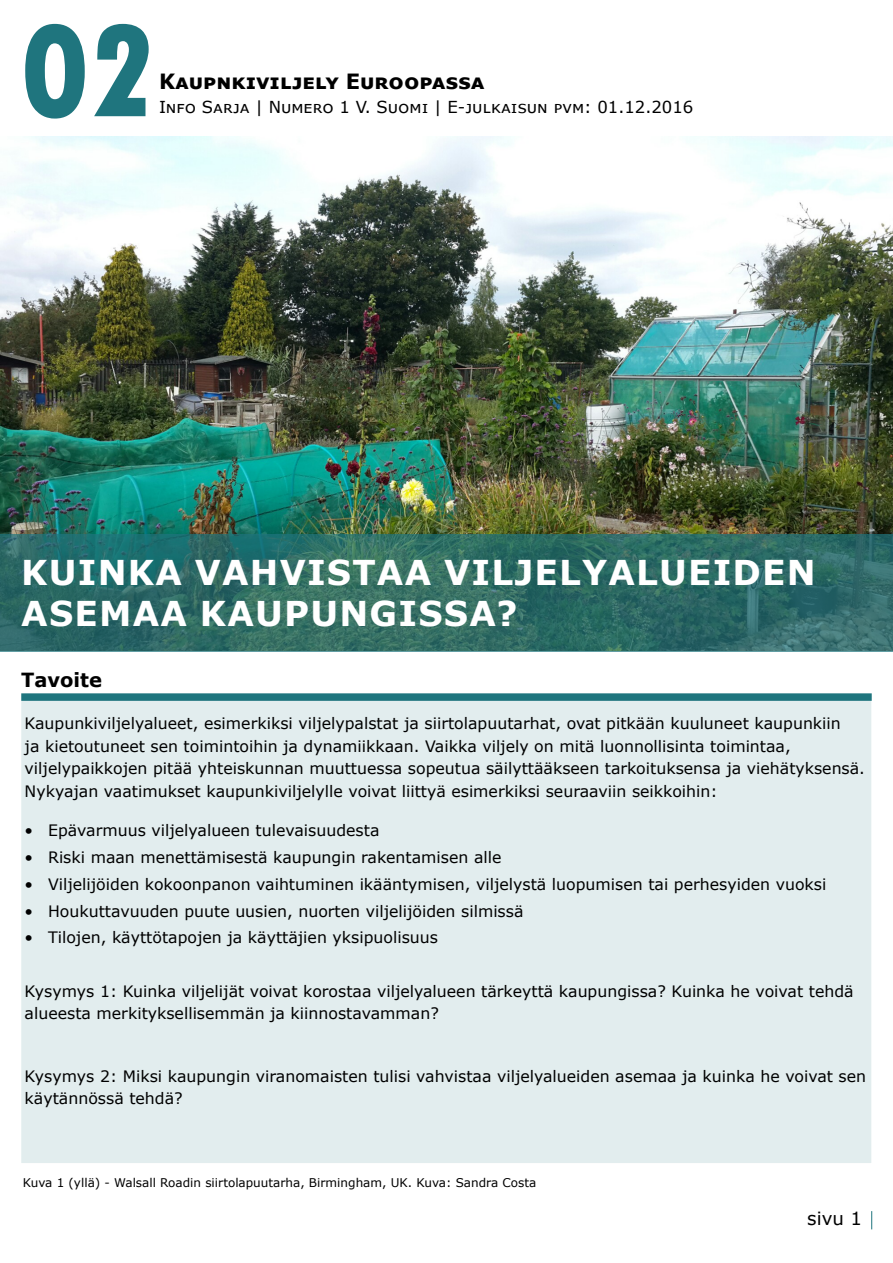
<style>
.page{position:relative;width:893px;height:1263px;background:#fff}
.page>*{position:absolute;margin:0;border:0;box-sizing:border-box;transform-origin:0 0}
.t1{font:800 condensed 138px "Tw Cen";color:#1f757e}
.t2{font:700 34.2px/41.1px "Verdana";letter-spacing:.035em;color:#fff}
.t3{font:700 21px "Verdana";color:#000}
.t4{font:700 19.5px "Verdana";color:#000}
.t5{font:18.15px "Verdana";color:#000}
.t6{font:16.5px "Verdana";color:#000}
.t7{font:15.75px/22.5px "Verdana";color:#000}
.t8{font:12px "Verdana";color:#000}
</style>
<div class="page">
<div style="left:21px;top:693px;width:851px;height:8px;background:#1f757e"></div>
<svg style="left:871px;top:1211px;width:1px;height:18px"></svg>
<img style="left:0;top:137px;width:893px;height:397px">
<svg style="left:0;top:534px;width:893px;height:117px;background:#2f6b66"></svg>
<div style="left:21px;top:701px;width:850px;height:462px;background:#e2edee"></div>
<h1 class="t1" style="left:21px;top:-10px;width:137px">02</h1>
<h3 class="t3" style="left:159px;top:66px;width:327px">Kaupnkiviljely Euroopassa</h3>
<p class="t6" style="left:159px;top:96px;width:536px">Info Sarja | Numero 1 .V Suomi | E-julkaisun pvm: 01.12.2016</p>
<h2 class="t2" style="left:21px;top:551px;width:796px">KUINKA VAHVISTAA VILJELYALUEIDEN<br>ASEMAA KAUPUNGISSA?</h2>
<p class="t4" style="left:21px;top:666px;width:82px">Tavoite</p>
<p class="t7" style="left:25px;top:712px;width:842px">Kaupunkiviljelyalueet, esimerkiksi viljelypalstat ja siirtolapuutarhat, ovat pitkään kuuluneet kaupunkiin<br>ja kietoutuneet sen toimintoihin ja dynamiikkaan. Vaikka viljely on mitä luonnollisinta toimintaa, viljelypaikkojen pitää yhteiskunnan muuttuessa sopeutua säilyttääkseen tarkoituksensa ja viehätyksensä.<br>Nykyajan vaatimukset kaupunkiviljelylle voivat liittyä esimerkiksi seuraaviin seikkoihin:</p>
<p class="t7" style="left:48px;top:819px;width:333px">Epävarmuus viljelyalueen tulevaisuudesta</p>
<p class="t7" style="left:25px;top:819px;width:10px">•</p>
<p class="t7" style="left:25px;top:846px;width:10px">•</p>
<p class="t7" style="left:48px;top:846px;width:455px">Riski maan menettämisestä kaupungin rakentamisen alle</p>
<p class="t7" style="left:25px;top:873px;width:10px">•</p>
<p class="t7" style="left:48px;top:873px;width:780px">Viljelijöiden kokoonpanon vaihtuminen ikääntymisen, viljelystä luopumisen tai perhesyiden vuoksi</p>
<p class="t7" style="left:25px;top:899px;width:10px">•</p>
<p class="t7" style="left:48px;top:899px;width:477px">Houkuttavuuden puute uusien, nuorten viljelijöiden silmissä</p>
<p class="t7" style="left:25px;top:926px;width:10px">•</p>
<p class="t7" style="left:48px;top:926px;width:391px">Tilojen, käyttötapojen ja käyttäjien yksipuolisuus</p>
<p class="t7" style="left:25px;top:980px;width:830px">Kysymys 1: Kuinka viljelijät voivat korostaa viljelyalueen tärkeyttä kaupungissa? Kuinka he voivat tehdä alueesta merkityksellisemmän ja kiinnostavamman?</p>
<p class="t7" style="left:25px;top:1064px;width:843px">Kysymys 2: Miksi kaupungin viranomaisten tulisi vahvistaa viljelyalueiden asemaa ja kuinka he voivat sen käytännössä tehdä?</p>
<p class="t8" style="left:23px;top:1175px;width:515px">Kuva 1 (yllä) - Walsall Roadin siirtolapuutarha, Birmingham, UK. Kuva: Sandra Costa</p>
<p class="t5" style="left:807px;top:1206px;width:56px">sivu 1</p>
</div>
